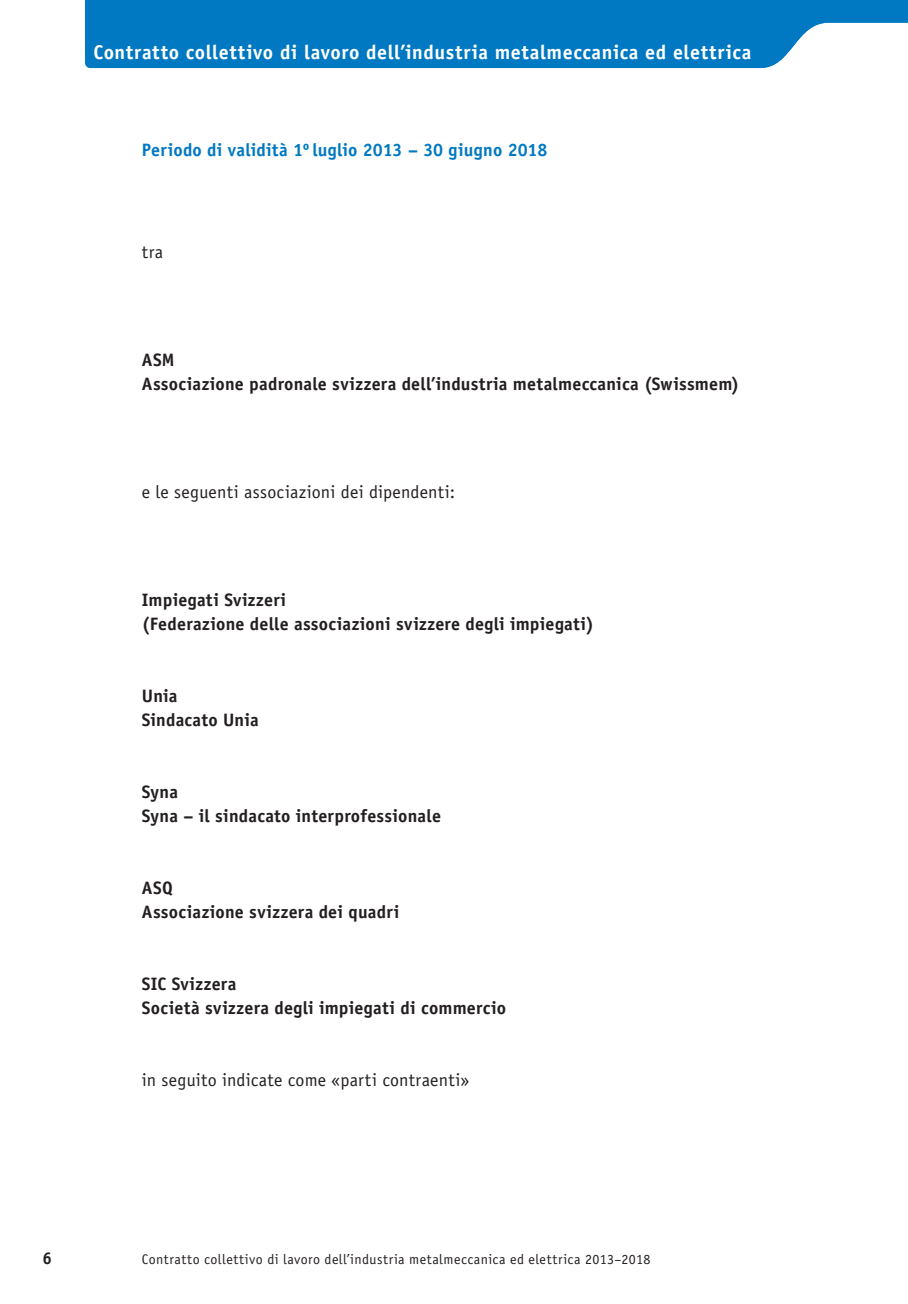
<style>
.page{position:relative;width:908px;height:1304px;background:#fff}
.page>*{position:absolute;margin:0;border:0;box-sizing:border-box;transform-origin:0 0}
.t1{font:700 20px "Officina Sans Std";letter-spacing:.03em;color:#fff}
.t2{font:700 18px/24px "Officina Sans Std";letter-spacing:.015em;color:#231f20}
.t3{font:18px "Officina Sans Std";letter-spacing:.01em;color:#231f20}
.t4{font:700 18px "Officina Sans Std";letter-spacing:.01em;color:#0079c2}
.t5{font:700 17px "Officina Sans Std";color:#231f20}
.t6{font:14px "Officina Sans Std";letter-spacing:.035em;color:#231f20}
</style>
<div class="page">
<svg style="left:85px;top:0;width:822px;height:68px;background:#1785c7"></svg>
<p class="t1" style="left:93px;top:39px;width:659px">Contratto collettivo di lavoro dell’industria metalmeccanica ed elettrica</p>
<p class="t4" style="left:142px;top:139px;width:407px">Periodo di validità 1º luglio 2013 – 30 giugno 2018</p>
<p class="t3" style="left:142px;top:242px;width:23px">tra</p>
<p class="t2" style="left:142px;top:348px;width:599px">ASM<br>Associazione padronale svizzera dell’industria metalmeccanica (Swissmem)</p>
<p class="t3" style="left:142px;top:481px;width:314px">e le seguenti associazioni dei dipendenti:</p>
<p class="t2" style="left:142px;top:588px;width:453px">Impiegati Svizzeri<br>(Federazione delle associazioni svizzere degli impiegati)</p>
<p class="t2" style="left:142px;top:684px;width:118px">Unia<br>Sindacato Unia</p>
<p class="t2" style="left:142px;top:780px;width:300px">Syna<br>Syna – il sindacato interprofessionale</p>
<p class="t2" style="left:142px;top:876px;width:259px">ASQ<br>Associazione svizzera dei quadri</p>
<p class="t2" style="left:142px;top:972px;width:365px">SIC Svizzera<br>Società svizzera degli impiegati di commercio</p>
<p class="t3" style="left:142px;top:1069px;width:328px">in seguito indicate come «parti contraenti»</p>
<p class="t5" style="left:43px;top:1248px;width:11px">6</p>
<p class="t6" style="left:142px;top:1251px;width:509px">Contratto collettivo di lavoro dell’industria metalmeccanica ed elettrica 2013–2018</p>
</div>
